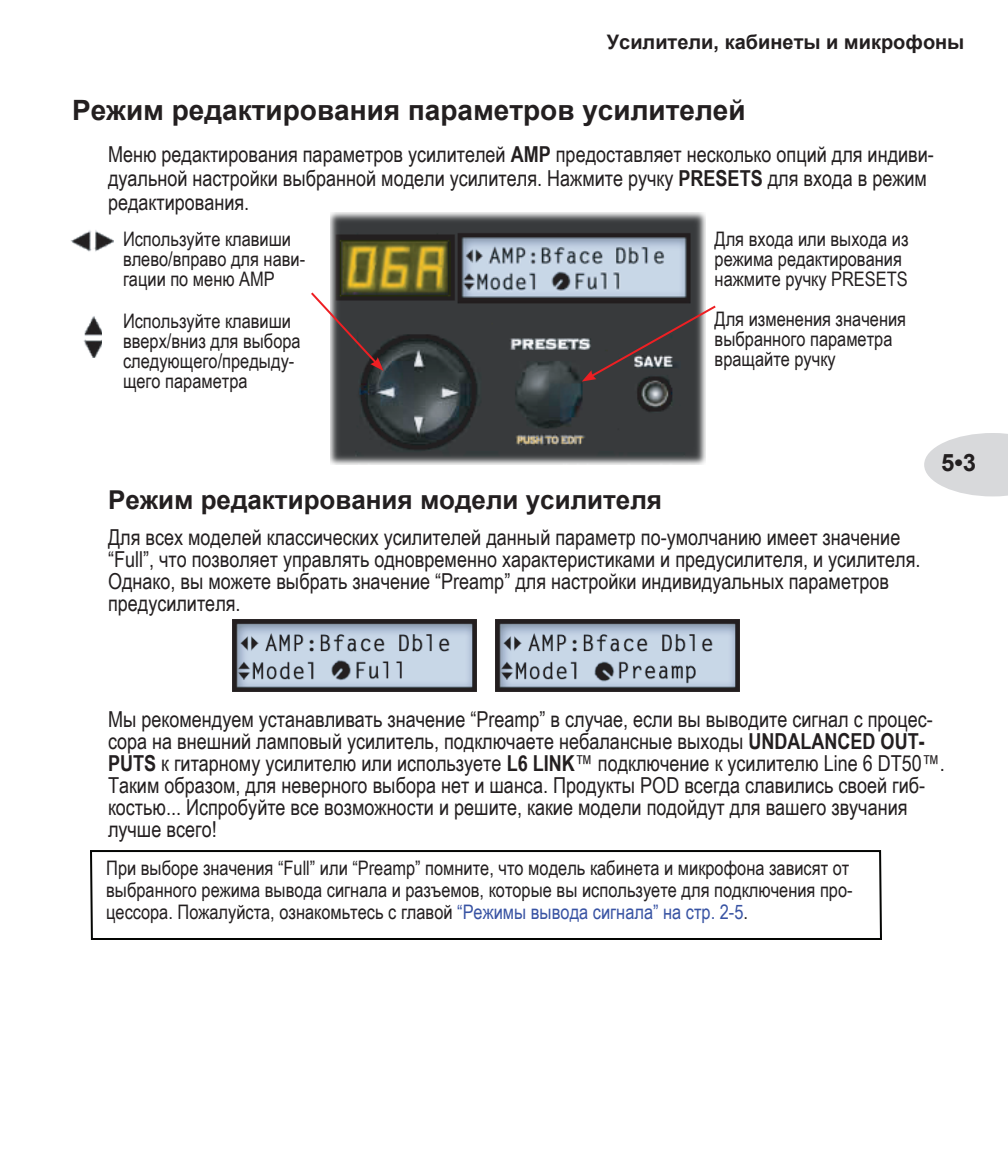
<style>
.page{position:relative;width:1008px;height:1152px;background:#fff}
.page>*{position:absolute;margin:0;border:0;box-sizing:border-box;transform-origin:0 0}
.t1{font:700 28px "Arial";color:#231f20}
.t2{font:700 26px "Arial";color:#231f20}
.t3{font:700 24px "Arial";color:#231f20}
.t4{font:22px/22px "Arial Narrow";color:#231f20}
.t5{font:20px/20px "Arial Narrow";color:#231f20}
.t6{font:700 20px "Arial";color:#231f20}
.s1{font-weight:700}
.s2{color:#3853a3}
</style>
<div class="page">
<svg style="left:924px;top:433px;width:84px;height:63px"></svg>
<img style="left:330px;top:213px;width:376px;height:252px">
<svg style="left:311px;top:290px;width:73px;height:81px"></svg>
<img style="left:70px;top:230px;width:43px;height:22px">
<img style="left:83px;top:316px;width:19px;height:41px">
<svg style="left:582px;top:304px;width:134px;height:78px;background:#565153"></svg>
<img style="left:496px;top:620px;width:243px;height:71px">
<img style="left:233px;top:620px;width:243px;height:71px">
<svg style="left:90px;top:850px;width:792px;height:90px"></svg>
<p class="t6" style="left:607px;top:29px;width:359px">Усилители, кабинеты и микрофоны</p>
<p class="t1" style="left:72px;top:91px;width:675px">Режим редактирования параметров усилителей</p>
<p class="t4" style="left:108px;top:141px;width:827px;line-height:24px">Меню редактирования параметров усилителей <span class="s1">AMP</span> предоставляет несколько опций для индиви&shy;дуальной настройки выбранной модели усилителя. Нажмите ручку <span class="s1">PRESETS</span> для входа в режим редактирования.</p>
<p class="t5" style="left:123px;top:228px;width:184px">Используйте клавиши влево/вправо для нави&shy;гации по меню AMP</p>
<p class="t5" style="left:715px;top:228px;width:195px">Для входа или выхода из режима редактирования нажмите ручку PRESETS</p>
<p class="t5" style="left:715px;top:308px;width:193px">Для изменения значения выбранного параметра вращайте ручку</p>
<p class="t5" style="left:123px;top:310px;width:179px">Используйте клавиши вверх/вниз для выбора следующего/предыду&shy;щего параметра</p>
<p class="t2" style="left:108px;top:482px;width:556px">Режим редактирования модели усилителя</p>
<p class="t4" style="left:108px;top:525px;width:814px">Для всех моделей классических усилителей данный параметр по-умолчанию имеет значение “Full”, что позволяет управлять одновременно характеристиками и предусилителя, и усилителя.<br>Однако, вы можете выбрать значение “Preamp” для настройки индивидуальных параметров предусилителя.</p>
<p class="t3" style="left:941px;top:447px;width:37px">5•3</p>
<p class="t4" style="left:108px;top:708px;width:839px">Мы рекомендуем устанавливать значение “Preamp” в случае, если вы выводите сигнал с процес&shy;сора на внешний ламповый усилитель, подключаете небалансные выходы <span class="s1">UNDALANCED OUT-PUTS</span> к гитарному усилителю или используете <span class="s1">L6 LINK</span>™ подключение к усилителю Line 6 DT50™.<br>Таким образом, для неверного выбора нет и шанса. Продукты POD всегда славились своей гиб&shy;костью... Испробуйте все возможности и решите, какие модели подойдут для вашего звучания лучше всего!</p>
<p class="t5" style="left:106px;top:857px;width:748px;line-height:22px">При выборе значения “Full” или “Preamp” помните, что модель кабинета и микрофона зависят от выбранного режима вывода сигнала и разъемов, которые вы используете для подключения про&shy;цессора. Пожалуйста, ознакомьтесь с главой <span class="s2">“Режимы вывода сигнала” на стр. 2-5</span>.</p>
</div>
